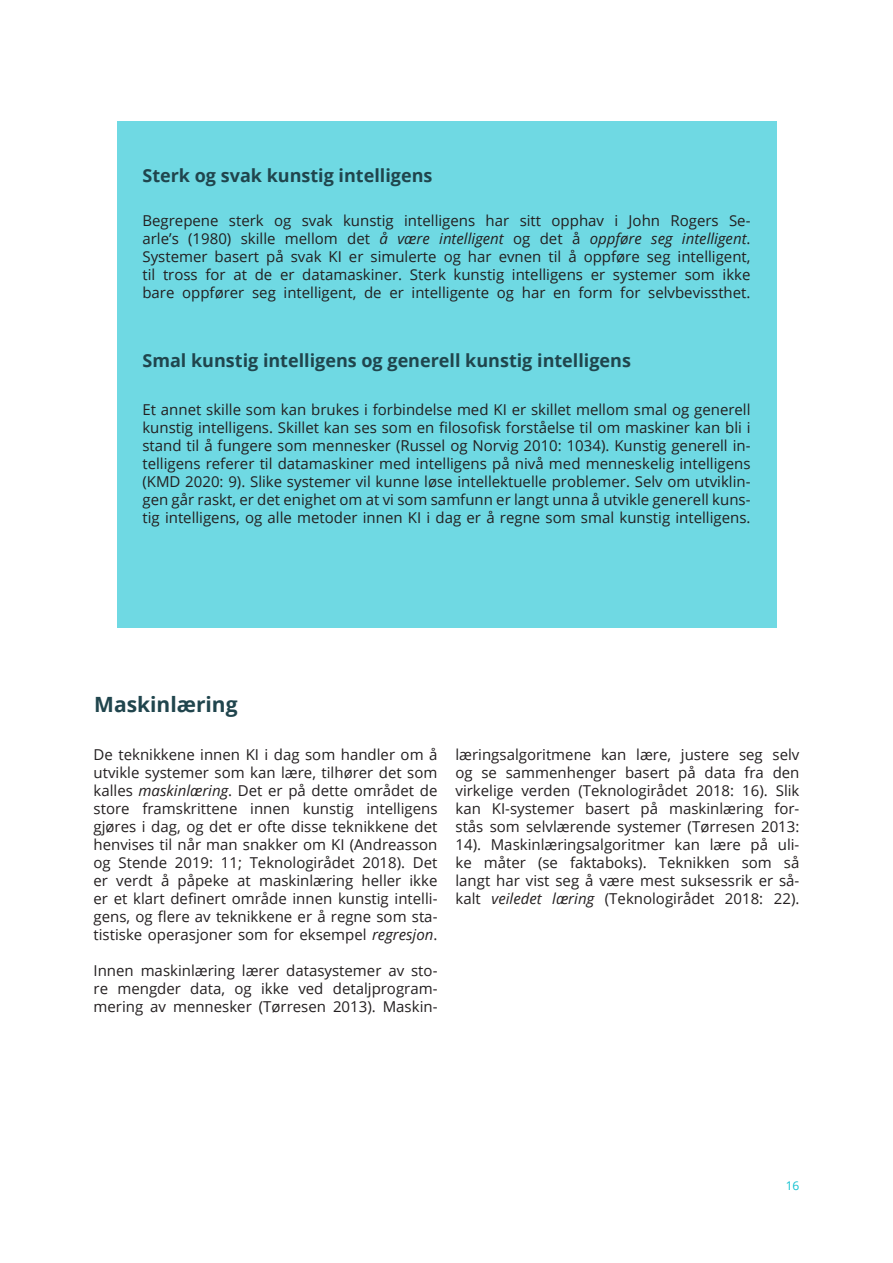
<style>
.page{position:relative;width:893px;height:1263px;background:#fff}
.page>*{position:absolute;margin:0;border:0;box-sizing:border-box;transform-origin:0 0}
.t1{font:700 21px "Open Sans";color:#20454d}
.t2{font:700 18px "Open Sans";color:#20454d}
.t3{font:15px/18px "Open Sans";color:#231f20;text-align:justify}
.t4{font:12px "Open Sans";color:#0fc0d0}
.s1{font-style:italic}
</style>
<div class="page">
<div style="left:117px;top:121px;width:659px;height:506px;background:#6fd9e3"></div>
<p class="t2" style="left:142px;top:162px;width:291px">Sterk og svak kunstig intelligens</p>
<p class="t3" style="left:142px;top:211px;width:610px">Begrepene sterk og svak kunstig intelligens har sitt opphav i John Rogers Se&shy;arle’s (1980) skille mellom det <span class="s1">å være intelligent</span> og det å <span class="s1">oppføre seg intelligent</span>.<br>Systemer basert på svak KI er simulerte og har evnen til å oppføre seg intelligent, til tross for at de er datamaskiner. Sterk kunstig intelligens er systemer som ikke bare oppfører seg intelligent, de er intelligente og har en form for selvbevissthet.</p>
<p class="t2" style="left:142px;top:348px;width:490px">Smal kunstig intelligens og generell kunstig intelligens</p>
<p class="t3" style="left:142px;top:401px;width:610px">Et annet skille som kan brukes i forbindelse med KI er skillet mellom smal og generell kunstig intelligens. Skillet kan ses som en filosofisk forståelse til om maskiner kan bli i stand til å fungere som mennesker (Russel og Norvig 2010: 1034). Kunstig generell in&shy;telligens referer til datamaskiner med intelligens på nivå med menneskelig intelligens (KMD 2020: 9). Slike systemer vil kunne løse intellektuelle problemer. Selv om utviklin&shy;gen går raskt, er det enighet om at vi som samfunn er langt unna å utvikle generell kuns&shy;tig intelligens, og alle metoder innen KI i dag er å regne som smal kunstig intelligens.</p>
<p class="t1" style="left:94px;top:690px;width:145px">Maskinlæring</p>
<p class="t3" style="left:94px;top:745px;width:345px">De teknikkene innen KI i dag som handler om å utvikle systemer som kan lære, tilhører det som kalles <span class="s1">maskinlæring</span>. Det er på dette området de store framskrittene innen kunstig intelligens gjøres i dag, og det er ofte disse teknikkene det henvises til når man snakker om KI (Andreasson og Stende 2019: 11; Teknologirådet 2018). Det er verdt å påpeke at maskinlæring heller ikke er et klart definert område innen kunstig intelli&shy;gens, og flere av teknikkene er å regne som sta&shy;tistiske operasjoner som for eksempel <span class="s1">regresjon</span>.</p>
<p class="t3" style="left:94px;top:961px;width:345px">Innen maskinlæring lærer datasystemer av sto&shy;re mengder data, og ikke ved detaljprogram&shy;mering av mennesker (Tørresen 2013). Maskin-</p>
<p class="t3" style="left:455px;top:745px;width:345px">læringsalgoritmene kan lære, justere seg selv og se sammenhenger basert på data fra den virkelige verden (Teknologirådet 2018: 16). Slik kan KI-systemer basert på maskinlæring for&shy;stås som selvlærende systemer (Tørresen 2013:<br>14). Maskinlæringsalgoritmer kan lære på uli&shy;ke måter (se faktaboks). Teknikken som så langt har vist seg å være mest suksessrik er så&shy;kalt <span class="s1">veiledet læring</span> (Teknologirådet 2018: 22).</p>
<p class="t4" style="left:786px;top:1177px;width:15px">16</p>
</div>
